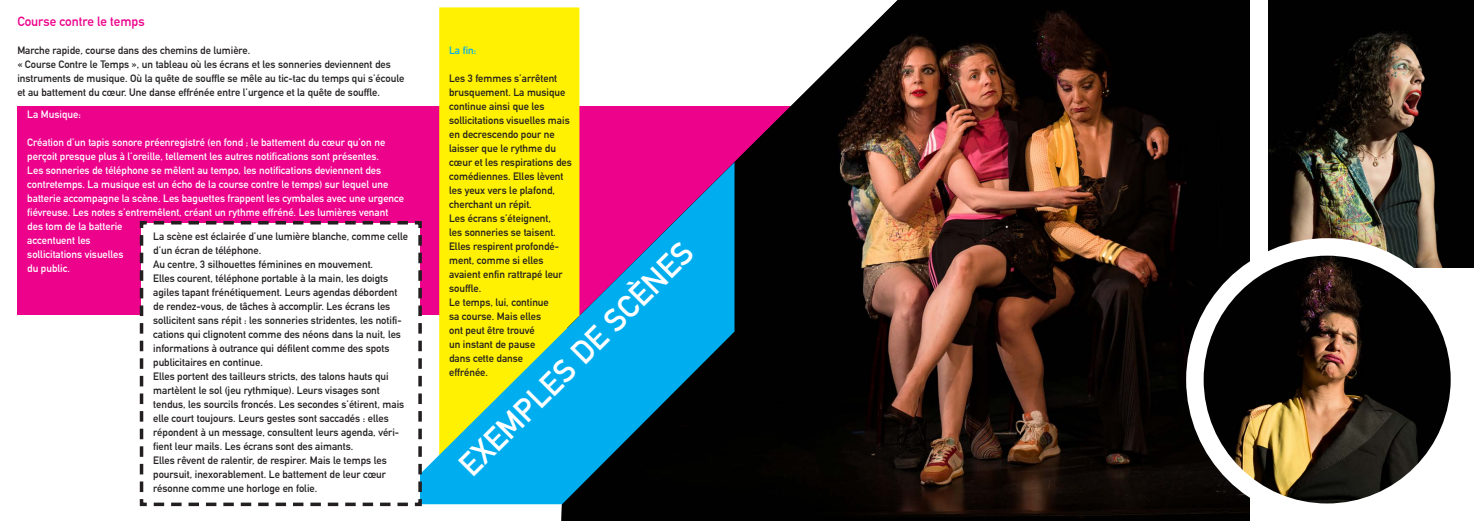
<style>
.page{position:relative;width:1474px;height:521px;background:#fff}
.page>*{position:absolute;margin:0;border:0;box-sizing:border-box;transform-origin:0 0}
.t1{font:700 31.5px "DIN Alternate";color:#fff}
.t2{font:700 13.12px "DIN Alternate";color:#ed028c}
.t3{font:700 10.5px/14px "DIN Alternate";color:#231f20}
.t4{font:700 10.5px/14px "DIN Alternate";color:#fff}
.t5{font:700 10.5px "DIN Alternate";color:#00aeef}
</style>
<div class="page">
<div style="left:17px;top:106px;width:782px;height:208px;background:#ed028c"></div>
<div style="left:439px;top:7px;width:122px;height:155px;background:#fff101"></div>
<img style="left:561px;top:0;width:689px;height:521px">
<svg style="left:423px;top:162px;width:311px;height:342px"></svg>
<img style="left:1238px;top:0;width:235px;height:268px">
<div style="left:1250px;top:0;width:17px;height:521px;background:#fff"></div>
<svg style="left:138px;top:221px;width:285px;height:286px"></svg>
<img style="left:1194px;top:247px;width:265px;height:265px">
<div style="left:1186px;top:238px;width:282px;height:283px;border:18px solid #fff;border-radius:50%"></div>
<p class="t2" style="left:17px;top:12px;width:129px">Course contre le temps</p>
<p class="t3" style="left:17px;top:43px;width:234px">Marche rapide, course dans des chemins de lumière.</p>
<p class="t3" style="left:17px;top:57px;width:388px">« Course Contre le Temps », un tableau où les écrans et les sonneries deviennent des instruments de musique. Où la quête de souffle se mêle au tic-tac du temps qui s’écoule et au battement du cœur. Une danse effrénée entre l’urgence et la quête de souffle.</p>
<p class="t4" style="left:27px;top:106px;width:55px">La Musique:</p>
<p class="t4" style="left:27px;top:134px;width:359px">Création d’un tapis sonore préenregistré (en fond ; le battement du cœur qu’on ne perçoit presque plus à l’oreille, tellement les autres notifications sont présentes.</p>
<p class="t4" style="left:27px;top:162px;width:378px">Les sonneries de téléphone se mêlent au tempo, les notifications deviennent des contretemps. La musique est un écho de la course contre le temps) sur lequel une batterie accompagne la scène. Les baguettes frappent les cymbales avec une urgence fiévreuse. Les notes s’entremêlent, créant un rythme effréné. Les lumières venant</p>
<p class="t4" style="left:27px;top:218px;width:97px">des tom de la batterie</p>
<p class="t4" style="left:27px;top:232px;width:65px">accentuent les</p>
<p class="t4" style="left:27px;top:246px;width:98px">sollicitations visuelles</p>
<p class="t4" style="left:27px;top:260px;width:44px">du public.</p>
<p class="t3" style="left:153px;top:228px;width:256px">La scène est éclairée d’une lumière blanche, comme celle d’un écran de téléphone.</p>
<p class="t3" style="left:153px;top:256px;width:221px">Au centre, 3 silhouettes féminines en mouvement.</p>
<p class="t3" style="left:153px;top:270px;width:246px">Elles courent, téléphone portable à la main, les doigts agiles tapant frénétiquement. Leurs agendas débordent</p>
<p class="t3" style="left:153px;top:298px;width:250px">de rendez-vous, de tâches à accomplir. Les écrans les sollicitent sans répit : les sonneries stridentes, les notifi&shy;cations qui clignotent comme des néons dans la nuit, les informations à outrance qui défilent comme des spots publicitaires en continue.</p>
<p class="t3" style="left:153px;top:368px;width:252px">Elles portent des tailleurs stricts, des talons hauts qui martèlent le sol (jeu rythmique). Leurs visages sont tendus, les sourcils froncés. Les secondes s’étirent, mais elle court toujours. Leurs gestes sont saccadés : elles répondent à un message, consultent leurs agenda, véri&shy;fient leur mails. Les écrans sont des aimants.</p>
<p class="t3" style="left:153px;top:452px;width:235px;text-align:justify">Elles rêvent de ralentir, de respirer. Mais le temps les poursuit, inexorablement. Le battement de leur cœur résonne comme une horloge en folie.</p>
<p class="t5" style="left:449px;top:42px;width:29px">La fin:</p>
<p class="t3" style="left:449px;top:71px;width:118px">Les 3 femmes s’arrêtent brusquement. La musique continue ainsi que les</p>
<p class="t3" style="left:449px;top:113px;width:124px">sollicitations visuelles mais en decrescendo pour ne laisser que le rythme du cœur et les respirations des comédiennes. Elles lèvent les yeux vers le plafond, cherchant un répit.</p>
<p class="t3" style="left:449px;top:211px;width:103px">Les écrans s’éteignent,</p>
<p class="t3" style="left:449px;top:225px;width:108px">les sonneries se taisent.</p>
<p class="t3" style="left:449px;top:239px;width:115px">Elles respirent profondé&shy;ment, comme si elles avaient enfin rattrapé leur souffle.</p>
<p class="t3" style="left:449px;top:295px;width:101px">Le temps, lui, continue</p>
<p class="t3" style="left:449px;top:309px;width:94px">sa course. Mais elles</p>
<p class="t3" style="left:449px;top:323px;width:87px">ont peut être trouvé</p>
<p class="t3" style="left:449px;top:337px;width:88px">un instant de pause dans cette danse effrénée.</p>
<p class="t1" style="left:448px;top:453px;width:317px;rotate:-45deg">EXEMPLES DE SCÈNES</p>
</div>
